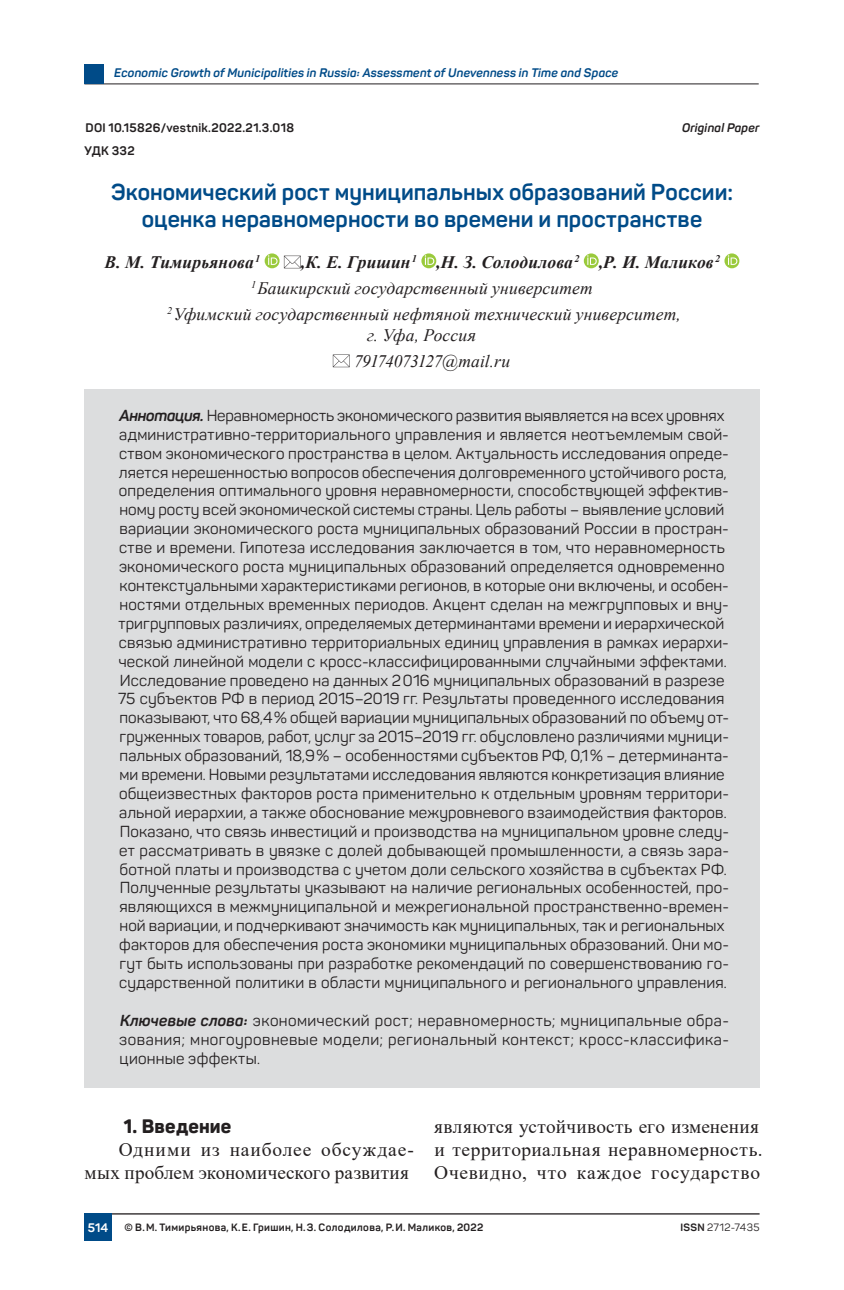
<style>
.page{position:relative;width:844px;height:1290px;background:#fff}
.page>*{position:absolute;margin:0;border:0;box-sizing:border-box;transform-origin:0 0}
.t1{font:700 22.75px/27.3px "Panton";letter-spacing:.005em;color:#004b88;text-align:center}
.t2{font:19.25px/22.8px "Times New Roman";letter-spacing:.02em;color:#231f20;text-align:right}
.t3{font:800 19.25px "Panton";letter-spacing:.005em;color:#231f20}
.t4{font:italic 17.5px "Times New Roman";letter-spacing:.005em;color:#231f20}
.t5{font:italic 700 17.5px "Times New Roman";letter-spacing:.005em;color:#231f20}
.t6{font:italic 17.5px/25.9px "Times New Roman";letter-spacing:-.015em;color:#231f20}
.t7{font:15.75px/18.9px "Panton";letter-spacing:.01em;color:#231f20}
.t8{font:italic 700 12.25px "Panton";letter-spacing:.015em;color:#004b88}
.t9{font:700 12.25px "Panton";letter-spacing:.025em;color:#231f20}
.t10{font:italic 700 12.25px "Panton";letter-spacing:.015em;color:#231f20}
.t11{font:700 12.25px "Panton";color:#fff}
.t12{font:700 10.5px "Panton";letter-spacing:.03em;color:#231f20}
.t13{font:10.5px "Panton";letter-spacing:.035em;color:#231f20}
.s1{font-weight:700;font-style:italic}
.s2{font-weight:700}
</style>
<div class="page">
<hr style="left:84px;top:83px;width:674px;height:1px;background:#231f20">
<hr style="left:84px;top:1213px;width:675px;height:1px;background:#231f20">
<div style="left:84px;top:64px;width:20px;height:20px;background:#004b88"></div>
<div style="left:84px;top:1213px;width:28px;height:28px;background:#004b88"></div>
<svg style="left:264px;top:253px;width:15px;height:15px"></svg>
<svg style="left:268px;top:255px;width:9px;height:10px"></svg>
<svg style="left:284px;top:256px;width:17px;height:12px"></svg>
<svg style="left:421px;top:253px;width:15px;height:15px"></svg>
<svg style="left:424px;top:255px;width:10px;height:10px"></svg>
<svg style="left:583px;top:253px;width:15px;height:15px"></svg>
<svg style="left:587px;top:255px;width:9px;height:10px"></svg>
<svg style="left:724px;top:253px;width:15px;height:15px"></svg>
<svg style="left:727px;top:255px;width:10px;height:10px"></svg>
<svg style="left:333px;top:355px;width:16px;height:12px"></svg>
<div style="left:84px;top:389px;width:675px;height:623px;background:#dcddde"></div>
<div style="left:84px;top:994px;width:675px;height:93px;background:#dcddde"></div>
<p class="t8" style="left:114px;top:65px;width:505px">Economic Growth of Municipalities in Russia: Assessment of Unevenness in Time and Space</p>
<p class="t9" style="left:86px;top:120px;width:210px">DOI 10.15826/vestnik.2022.21.3.018</p>
<p class="t10" style="left:682px;top:120px;width:79px">Original Paper</p>
<p class="t9" style="left:84px;top:143px;width:52px">УДК 332</p>
<h1 class="t1" style="left:111px;top:178px;width:623px">Экономический рост муниципальных образований России: оценка неравномерности во времени и пространстве</h1>
<p class="t5" style="left:105px;top:250px;width:157px">В. М. Тимирьянова<sup>1</sup></p>
<p class="t5" style="left:301px;top:250px;width:420px">,К. Е. Гришин<sup>1</sup> ,Н. З. Солодилова<sup>2</sup> ,Р. И. Маликов<sup>2</sup></p>
<p class="t4" style="left:251px;top:276px;width:343px"><sup>1</sup>Башкирский государственный университет</p>
<p class="t4" style="left:167px;top:302px;width:515px"><sup>2</sup>Уфимский государственный нефтяной технический университет,</p>
<p class="t6" style="left:354px;top:322px;width:157px;text-indent:13px">г. Уфа, Россия<br>79174073127@mail.ru</p>
<p class="t7" style="left:118px;top:406px;width:612px"><span class="s1">Аннотация.</span> Неравномерность экономического развития выявляется на всех уровнях административно-территориального управления и является неотъемлемым свой&shy;ством экономического пространства в целом. Актуальность исследования опреде&shy;ляется нерешенностью вопросов обеспечения долговременного устойчивого роста, определения оптимального уровня неравномерности, способствующей эффектив&shy;ному росту всей экономической системы страны. Цель работы – выявление условий вариации экономического роста муниципальных образований России в простран&shy;стве и времени. Гипотеза исследования заключается в том, что неравномерность экономического роста муниципальных образований определяется одновременно контекстуальными характеристиками регионов, в которые они включены, и особен&shy;ностями отдельных временных периодов. Акцент сделан на межгрупповых и вну&shy;тригрупповых различиях, определяемых детерминантами времени и иерархической связью административно территориальных единиц управления в рамках иерархи&shy;ческой линейной модели с кросс-классифицированными случайными эффектами.<br>Исследование проведено на данных 2016 муниципальных образований в разрезе 75 субъектов РФ в период 2015–2019 гг. Результаты проведенного исследования показывают, что 68,4% общей вариации муниципальных образований по объему от&shy;груженных товаров, работ, услуг за 2015–2019 гг. обусловлено различиями муници&shy;пальных образований, 18,9% – особенностями субъектов РФ, 0,1% – детерминанта&shy;ми времени. Новыми результатами исследования являются конкретизация влияние общеизвестных факторов роста применительно к отдельным уровням территори&shy;альной иерархии, а также обоснование межуровневого взаимодействия факторов.<br>Показано, что связь инвестиций и производства на муниципальном уровне следу&shy;ет рассматривать в увязке с долей добывающей промышленности, а связь зара&shy;ботной платы и производства с учетом доли сельского хозяйства в субъектах РФ.<br>Полученные результаты указывают на наличие региональных особенностей, про&shy;являющихся в межмуниципальной и межрегиональной пространственно-времен&shy;ной вариации, и подчеркивают значимость как муниципальных, так и региональных факторов для обеспечения роста экономики муниципальных образований. Они мо&shy;гут быть использованы при разработке рекомендаций по совершенствованию го&shy;сударственной политики в области муниципального и регионального управления.</p>
<p class="t7" style="left:119px;top:1011px;width:611px;text-align:justify"><span class="s1">Ключевые слова:</span> экономический рост; неравномерность; муниципальные обра&shy;зования; многоуровневые модели; региональный контекст; кросс-классифика&shy;ционные эффекты.</p>
<p class="t3" style="left:124px;top:1114px;width:109px">1. Введение</p>
<p class="t2" style="left:85px;top:1137px;width:331px">Одними из наиболее обсуждае&shy;мых проблем экономического развития</p>
<p class="t2" style="left:434px;top:1114px;width:330px;text-align:left">являются устойчивость его изменения и территориальная неравномерность.<br>Очевидно, что каждое государство</p>
<p class="t11" style="left:88px;top:1220px;width:22px">514</p>
<p class="t13" style="left:680px;top:1221px;width:81px"><span class="s2">ISSN</span> 2712-7435</p>
<p class="t12" style="left:125px;top:1221px;width:360px">© В.М. Тимирьянова, К.Е. Гришин, Н.З. Солодилова, Р.И. Маликов, 2022</p>
</div>
